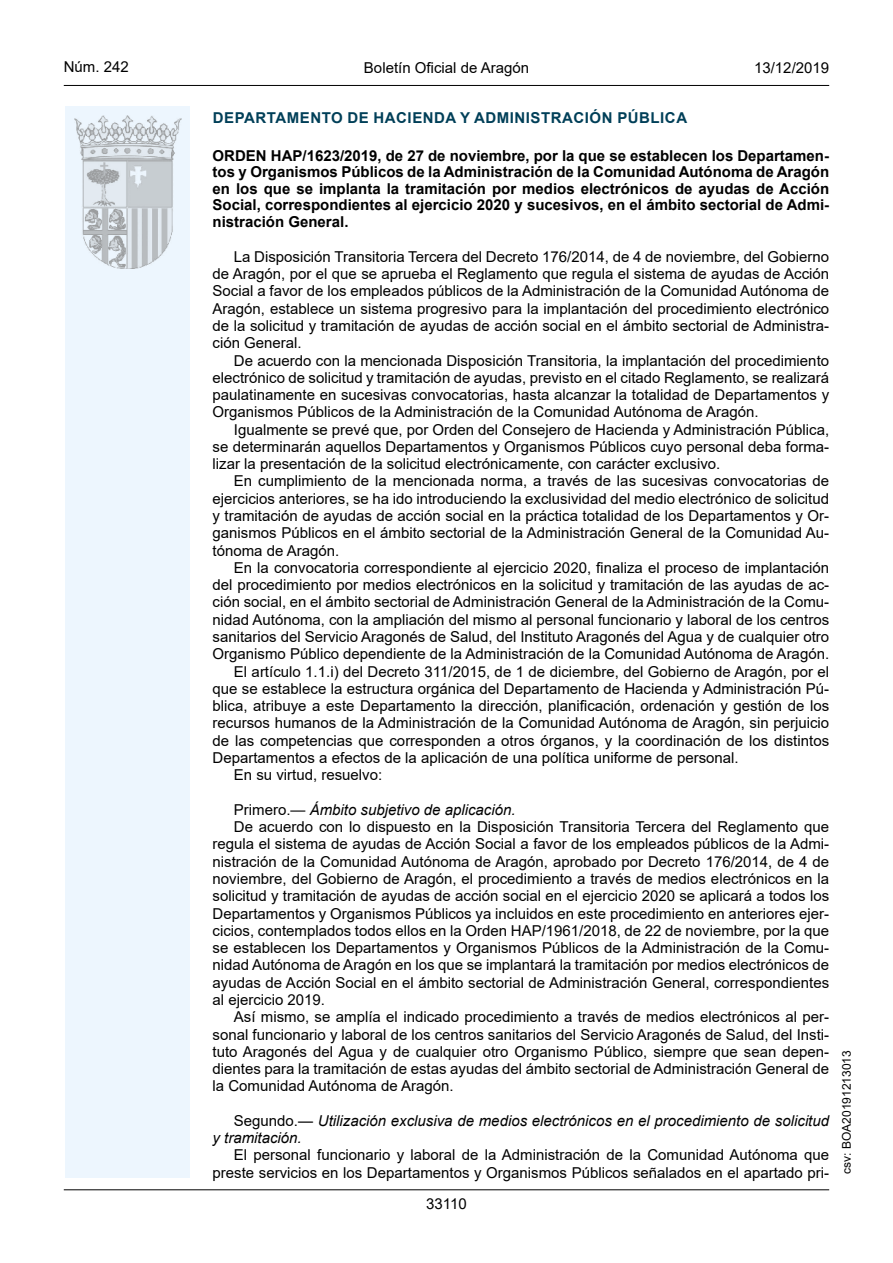
<style>
.page{position:relative;width:893px;height:1263px;background:#fff}
.page>*{position:absolute;margin:0;border:0;box-sizing:border-box;transform-origin:0 0}
.inicio_de_parrafo{font:15px/17.2px "Arial";color:#000;text-align:justify}
.Titulo_text{font:700 15px/16.5px "Arial";color:#000;text-align:justify}
.inicio_de_parrafo-2{font:italic 15px/17.2px "Arial";color:#000}
.emisor_text{font:700 15px "Arial";letter-spacing:.035em;color:#003f58}
.t1{font:15px "Arial MT2";color:#000}
.t2{font:12px "Arial MT2";color:#000}
.s1{font-style:normal}
.s2{font-family:"Arial MT2"}
</style>
<div class="page">
<div style="left:65px;top:106px;width:125px;height:1072px;background:#edf6fe"></div>
<img style="left:75px;top:115px;width:106px;height:153px">
<hr style="left:64px;top:85px;width:765px;height:1px;background:#000">
<hr style="left:64px;top:1189px;width:765px;height:1px;background:#000">
<p class="t1" style="left:64px;top:57px;width:67px">Núm. 242</p>
<p class="inicio_de_parrafo" style="left:364px;top:59px;width:167px">Boletín Oficial de Aragón</p>
<p class="t1" style="left:754px;top:57px;width:77px">13/12/2019</p>
<h5 class="emisor_text" style="left:213px;top:107px;width:476px">DEPARTAMENTO DE HACIENDA Y ADMINISTRACIÓN PÚBLICA</h5>
<p class="Titulo_text" style="left:213px;top:147px;width:618px">ORDEN HAP/1623/2019, de 27 de noviembre, por la que se establecen los Departamen&shy;tos y Organismos Públicos de la Administración de la Comunidad Autónoma de Aragón en los que se implanta la tramitación por medios electrónicos de ayudas de Acción Social, correspondientes al ejercicio 2020 y sucesivos, en el ámbito sectorial de Admi&shy;nistración General.</p>
<p class="inicio_de_parrafo" style="left:213px;top:248px;width:618px;text-indent:21px">La Disposición Transitoria Tercera del Decreto 176/2014, de 4 de noviembre, del Gobierno de Aragón, por el que se aprueba el Reglamento que regula el sistema de ayudas de Acción Social a favor de los empleados públicos de la Administración de la Comunidad Autónoma de Aragón, establece un sistema progresivo para la implantación del procedimiento electrónico de la solicitud y tramitación de ayudas de acción social en el ámbito sectorial de Administra&shy;ción General.</p>
<p class="inicio_de_parrafo" style="left:213px;top:351px;width:618px;text-indent:21px">De acuerdo con la mencionada Disposición Transitoria, la implantación del procedimiento electrónico de solicitud y tramitación de ayudas, previsto en el citado Reglamento, se realizará paulatinamente en sucesivas convocatorias, hasta alcanzar la totalidad de Departamentos y Organismos Públicos de la Administración de la Comunidad Autónoma de Aragón.</p>
<p class="inicio_de_parrafo" style="left:213px;top:421px;width:618px;text-indent:21px">Igualmente se prevé que, por Orden del Consejero de Hacienda y Administración Pública, se determinarán aquellos Departamentos y Organismos Públicos cuyo personal deba forma&shy;lizar la presentación de la solicitud electrónicamente, con carácter exclusivo.</p>
<p class="inicio_de_parrafo" style="left:213px;top:472px;width:618px;text-indent:21px">En cumplimiento de la mencionada norma, a través de las sucesivas convocatorias de ejercicios anteriores, se ha ido introduciendo la exclusividad del medio electrónico de solicitud y tramitación de ayudas de acción social en la práctica totalidad de los Departamentos y Or&shy;ganismos Públicos en el ámbito sectorial de la Administración General de la Comunidad Au&shy;tónoma de Aragón.</p>
<p class="inicio_de_parrafo" style="left:213px;top:559px;width:618px;text-indent:21px">En la convocatoria correspondiente al ejercicio 2020, finaliza el proceso de implantación del procedimiento por medios electrónicos en la solicitud y tramitación de las ayudas de ac&shy;ción social, en el ámbito sectorial de Administración General de la Administración de la Comu&shy;nidad Autónoma, con la ampliación del mismo al personal funcionario y laboral de los centros sanitarios del Servicio Aragonés de Salud, del Instituto Aragonés del Agua y de cualquier otro Organismo Público dependiente de la Administración de la Comunidad Autónoma de Aragón.</p>
<p class="inicio_de_parrafo" style="left:213px;top:663px;width:618px;text-indent:21px">El artículo 1.1.i) del Decreto 311/2015, de 1 de diciembre, del Gobierno de Aragón, por el que se establece la estructura orgánica del Departamento de Hacienda y Administración Pú&shy;blica, atribuye a este Departamento la dirección, planificación, ordenación y gestión de los recursos humanos de la Administración de la Comunidad Autónoma de Aragón, sin perjuicio de las competencias que corresponden a otros órganos, y la coordinación de los distintos Departamentos a efectos de la aplicación de una política uniforme de personal.</p>
<p class="inicio_de_parrafo" style="left:234px;top:766px;width:150px">En su virtud, resuelvo:</p>
<p class="inicio_de_parrafo-2" style="left:234px;top:801px;width:283px"><span class="s1">Primero.—</span> Ámbito subjetivo de aplicación.</p>
<p class="inicio_de_parrafo" style="left:213px;top:818px;width:618px;text-indent:21px">De acuerdo con lo dispuesto en la Disposición Transitoria Tercera del Reglamento que regula el sistema de ayudas de Acción Social a favor de los empleados públicos de la Admi&shy;nistración de la Comunidad Autónoma de Aragón, aprobado por Decreto 176/2014, de 4 de noviembre, del Gobierno de Aragón, el procedimiento a través de medios electrónicos en la solicitud y tramitación de ayudas de acción social en el ejercicio 2020 se aplicará a todos los Departamentos y Organismos Públicos ya incluidos en este procedimiento en anteriores ejer&shy;cicios, contemplados todos ellos en la Orden HAP/1961/2018, de 22 de noviembre, por la que se establecen los Departamentos y Organismos Públicos de la Administración de la Comu&shy;nidad Autónoma de Aragón en los que se implantará la tramitación por medios electrónicos de ayudas de Acción Social en el ámbito sectorial de Administración General, correspondientes al ejercicio 2019.</p>
<p class="inicio_de_parrafo" style="left:213px;top:1008px;width:618px;text-indent:21px">Así mismo, se amplía el indicado procedimiento a través de medios electrónicos al per&shy;sonal funcionario y laboral de los centros sanitarios del Servicio Aragonés de Salud, del Insti&shy;tuto Aragonés del Agua y de cualquier otro Organismo Público, siempre que sean depen&shy;dientes para la tramitación de estas ayudas del ámbito sectorial de Administración General de la Comunidad Autónoma de Aragón.</p>
<p class="inicio_de_parrafo-2" style="left:213px;top:1112px;width:618px;text-indent:21px"><span class="s1">Segundo.</span>— Utilización exclusiva de medios electrónicos en el procedimiento de solicitud y tramitación.</p>
<p class="inicio_de_parrafo" style="left:213px;top:1146px;width:618px;text-align:right">El personal funcionario y laboral de la Administración de la Comunidad Autónoma que preste servicios en los Departamentos y Organismos Públicos señalados en el apartado pri<span class="s2">-</span></p>
<p class="t1" style="left:426px;top:1193px;width:42px">33110</p>
<p class="t2" style="left:838px;top:1174px;width:125px;rotate:-90deg">csv: BOA20191213013</p>
</div>
